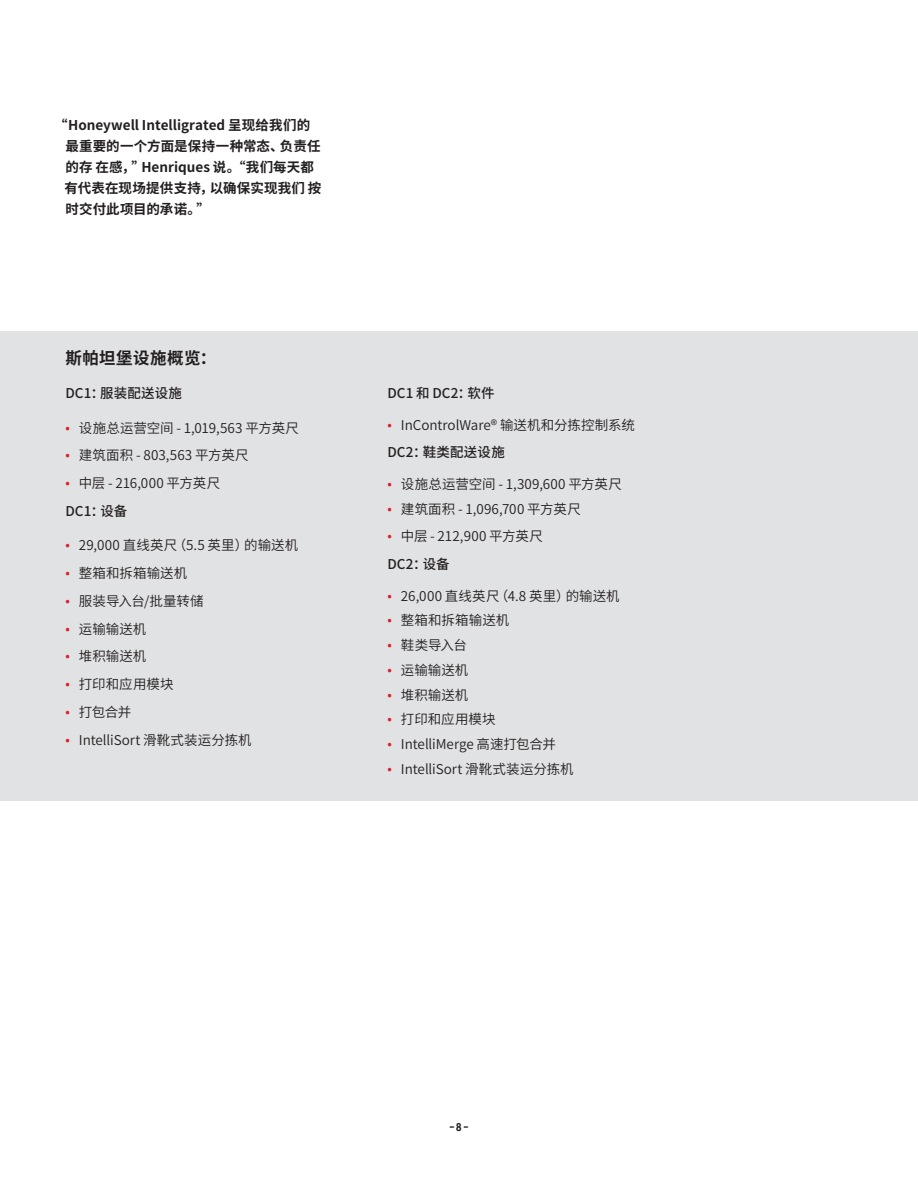
<style>
.page{position:relative;width:918px;height:1188px;background:#fff}
.page>*{position:absolute;margin:0;border:0;box-sizing:border-box;transform-origin:0 0}
.CN_Span_columns_copy{font:700 16.5px "Source Han Sans CN";letter-spacing:.025em;color:#231f20}
.CN_Column_bullets_co{font:13.5px "Source Han Sans CN";color:#231f20}
.CN_Quote{font:700 13.5px/21px "Source Han Sans CN";letter-spacing:.005em;color:#231f20}
.CN_Body_correct{font:500 13.5px "Source Han Sans CN";letter-spacing:.005em;color:#231f20}
.t1{font:800 11.25px "Honeywell Cond";color:#231f20}
.s1{font-family:"Honeywell Cond";font-weight:500;color:#dc1f2e}
</style>
<div class="page">
<div style="left:0;top:332px;width:918px;height:469px;background:#e1e2e4"></div>
<p class="CN_Quote" style="left:65px;top:115px;width:258px;text-indent:-10px">“Honeywell Intelligrated 呈现给我们的最重要的一个方面是保持一种常态、负责任的存 在感，”Henriques 说。“我们每天都有代表在现场提供支持，以确保实现我们 按时交付此项目的承诺。”</p>
<p class="CN_Span_columns_copy" style="left:65px;top:348px;width:153px">斯帕坦堡设施概览：</p>
<p class="CN_Body_correct" style="left:65px;top:386px;width:118px">DC1：服装配送设施</p>
<p class="CN_Column_bullets_co" style="left:65px;top:420px;width:235px"><span class="s1">•</span> 设施总运营空间 - 1,019,563 平方英尺</p>
<p class="CN_Column_bullets_co" style="left:65px;top:448px;width:185px"><span class="s1">•</span> 建筑面积 - 803,563 平方英尺</p>
<p class="CN_Column_bullets_co" style="left:65px;top:476px;width:156px"><span class="s1">•</span> 中层 - 216,000 平方英尺</p>
<p class="CN_Body_correct" style="left:65px;top:503px;width:64px">DC1：设备</p>
<p class="CN_Column_bullets_co" style="left:65px;top:538px;width:234px"><span class="s1">•</span> 29,000 直线英尺（5.5 英里）的输送机</p>
<p class="CN_Column_bullets_co" style="left:65px;top:566px;width:123px"><span class="s1">•</span> 整箱和拆箱输送机</p>
<p class="CN_Column_bullets_co" style="left:65px;top:593px;width:140px"><span class="s1">•</span> 服装导入台/批量转储</p>
<p class="CN_Column_bullets_co" style="left:65px;top:621px;width:83px"><span class="s1">•</span> 运输输送机</p>
<p class="CN_Column_bullets_co" style="left:65px;top:649px;width:82px"><span class="s1">•</span> 堆积输送机</p>
<p class="CN_Column_bullets_co" style="left:65px;top:677px;width:110px"><span class="s1">•</span> 打印和应用模块</p>
<p class="CN_Column_bullets_co" style="left:65px;top:704px;width:68px"><span class="s1">•</span> 打包合并</p>
<p class="CN_Column_bullets_co" style="left:65px;top:732px;width:188px"><span class="s1">•</span> IntelliSort 滑靴式装运分拣机</p>
<p class="CN_Body_correct" style="left:387px;top:386px;width:109px">DC1 和 DC2：软件</p>
<p class="CN_Column_bullets_co" style="left:387px;top:417px;width:249px"><span class="s1">•</span> InControlWare® 输送机和分拣控制系统</p>
<p class="CN_Body_correct" style="left:387px;top:445px;width:119px">DC2：鞋类配送设施</p>
<p class="CN_Column_bullets_co" style="left:387px;top:476px;width:236px"><span class="s1">•</span> 设施总运营空间 - 1,309,600 平方英尺</p>
<p class="CN_Column_bullets_co" style="left:387px;top:501px;width:195px"><span class="s1">•</span> 建筑面积 - 1,096,700 平方英尺</p>
<p class="CN_Column_bullets_co" style="left:387px;top:529px;width:157px"><span class="s1">•</span> 中层 - 212,900 平方英尺</p>
<p class="CN_Body_correct" style="left:387px;top:557px;width:64px">DC2：设备</p>
<p class="CN_Column_bullets_co" style="left:387px;top:588px;width:234px"><span class="s1">•</span> 26,000 直线英尺（4.8 英里）的输送机</p>
<p class="CN_Column_bullets_co" style="left:387px;top:613px;width:123px"><span class="s1">•</span> 整箱和拆箱输送机</p>
<p class="CN_Column_bullets_co" style="left:387px;top:638px;width:81px"><span class="s1">•</span> 鞋类导入台</p>
<p class="CN_Column_bullets_co" style="left:387px;top:662px;width:83px"><span class="s1">•</span> 运输输送机</p>
<p class="CN_Column_bullets_co" style="left:387px;top:687px;width:82px"><span class="s1">•</span> 堆积输送机</p>
<p class="CN_Column_bullets_co" style="left:387px;top:712px;width:110px"><span class="s1">•</span> 打印和应用模块</p>
<p class="CN_Column_bullets_co" style="left:387px;top:737px;width:170px"><span class="s1">•</span> IntelliMerge 高速打包合并</p>
<p class="CN_Column_bullets_co" style="left:387px;top:761px;width:188px"><span class="s1">•</span> IntelliSort 滑靴式装运分拣机</p>
<p class="t1" style="left:450px;top:1121px;width:20px">–8–</p>
</div>
